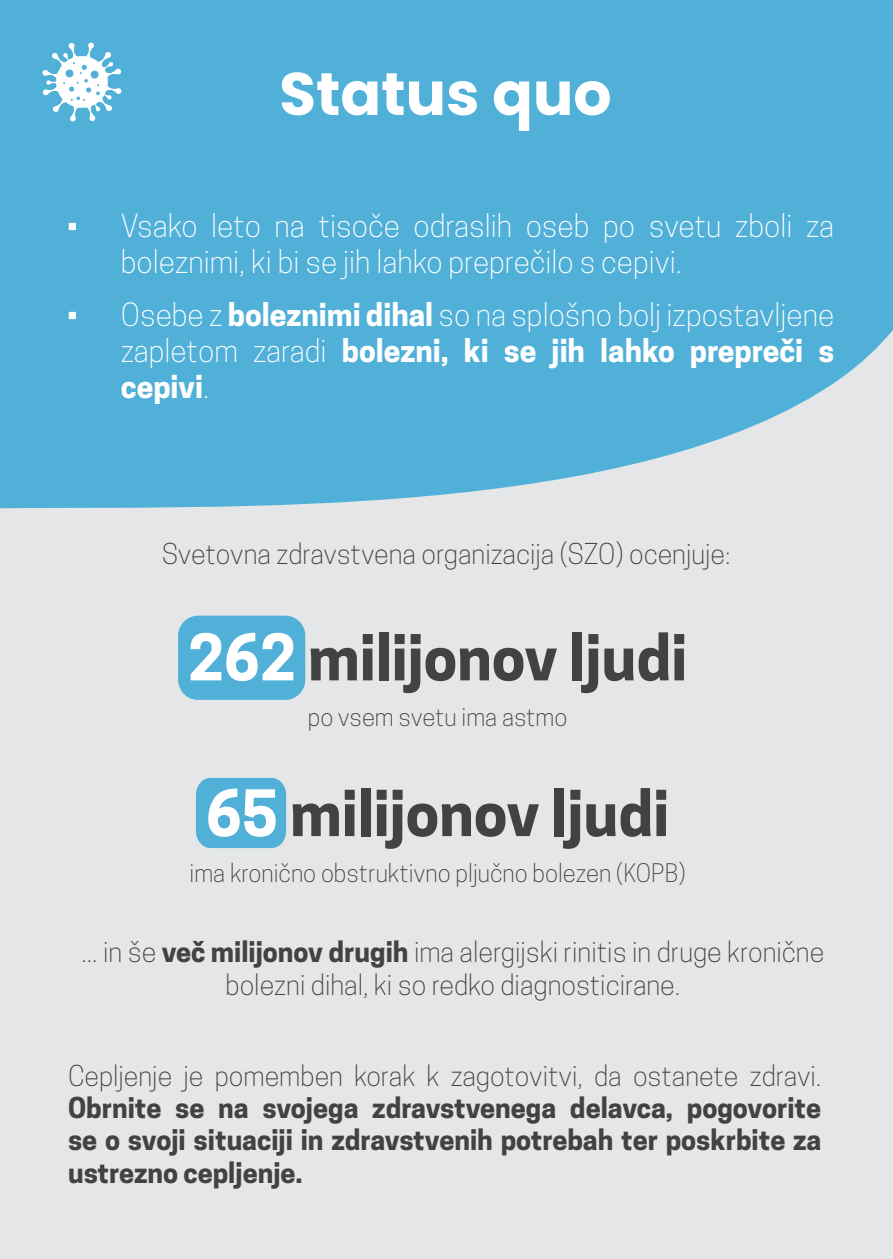
<style>
.page{position:relative;width:893px;height:1259px;background:#e5e6e7}
.page>*{position:absolute;margin:0;border:0;box-sizing:border-box;transform-origin:0 0}
.t1{font:700 60px "Cooper Hewitt";color:#424143}
.t2{font:700 60px "Poppins";color:#fff}
.t3{font:300 30px/36px "Cooper Hewitt";color:#fff}
.t4{font:300 27px/32.4px "Cooper Hewitt";color:#414243;text-align:center}
.t5{font:700 27px/32.4px "Cooper Hewitt";color:#414243;text-align:justify}
.t6{font:300 24px "Cooper Hewitt";color:#424143}
.s1{font-weight:700}
.s2{color:#fff}
</style>
<div class="page">
<svg style="left:0;top:0;width:893px;height:509px;background:#5ab3d9"></svg>
<div style="left:181px;top:618px;width:121px;height:79px;background:#50b0d8;border-radius:17px"></div>
<div style="left:178px;top:615px;width:127px;height:85px;border:6px solid #50b0d8;border-radius:17px"></div>
<svg style="left:42px;top:42px;width:80px;height:80px;background:#96cfe7"></svg>
<div style="left:196px;top:778px;width:90px;height:70px;background:#50b0d8"></div>
<h1 class="t2" style="left:279px;top:59px;width:334px">Status quo</h1>
<p class="t3" style="left:121px;top:208px;width:715px;text-indent:-54px">• Vsako leto na tisoče odraslih oseb po svetu zboli za boleznimi, ki bi se jih lahko preprečilo s cepivi.</p>
<p class="t3" style="left:121px;top:297px;width:715px;text-align:justify;text-indent:-54px">• Osebe z <span class="s1">boleznimi dihal</span> so na splošno bolj izpostavljene zapletom zaradi <span class="s1">bolezni, ki se jih lahko prepreči s cepivi</span>.</p>
<p class="t4" style="left:162px;top:537px;width:570px">Svetovna zdravstvena organizacija (SZO) ocenjuje:</p>
<h1 class="t1" style="left:188px;top:622px;width:501px"><span class="s2">262</span> milijonov ljudi</h1>
<p class="t6" style="left:308px;top:703px;width:261px">po vsem svetu ima astmo</p>
<h1 class="t1" style="left:206px;top:778px;width:465px"><span class="s2">65</span> milijonov ljudi</h1>
<p class="t6" style="left:190px;top:859px;width:497px">ima kronično obstruktivno pljučno bolezen (KOPB)</p>
<p class="t4" style="left:81px;top:936px;width:744px">... in še <span class="s1">več milijonov drugih</span> ima alergijski rinitis in druge kronične bolezni dihal, ki so redko diagnosticirane.</p>
<p class="t4" style="left:68px;top:1059px;width:755px">Cepljenje je pomemben korak k zagotovitvi, da ostanete zdravi.</p>
<p class="t5" style="left:68px;top:1091px;width:755px">Obrnite se na svojega zdravstvenega delavca, pogovorite se o svoji situaciji in zdravstvenih potrebah ter poskrbite za ustrezno cepljenje.</p>
</div>
